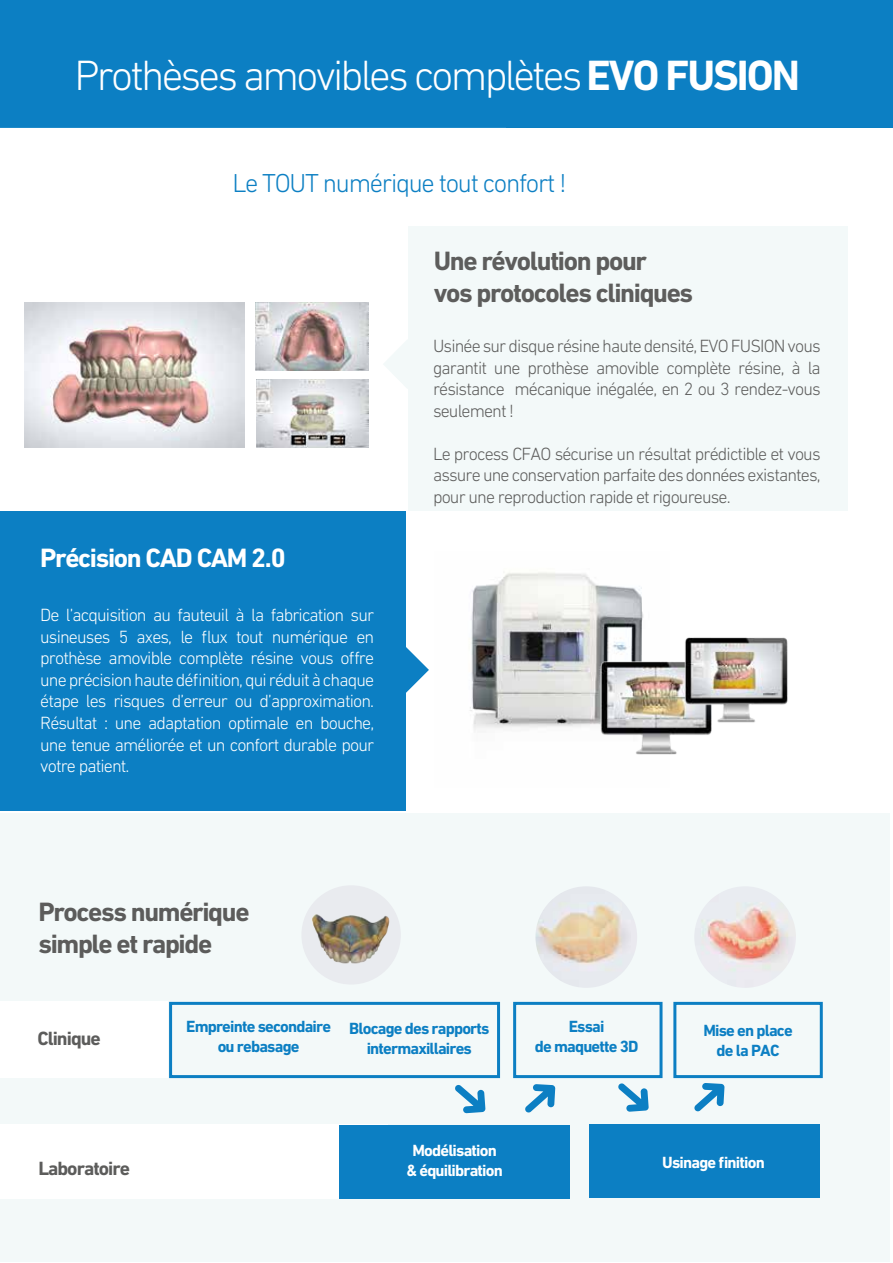
<style>
.page{position:relative;width:893px;height:1263px;background:#fff}
.page>*{position:absolute;margin:0;border:0;box-sizing:border-box;transform-origin:0 0}
.t1{font:300 43.05px "DIN Next LT Pro";letter-spacing:-.065em;color:#fff}
.t2{font:700 27px/32.4px "DIN Next LT Pro";letter-spacing:-.05em;color:#5d5d5c}
.t3{font:700 27px/32.4px "DIN Next LT Pro";letter-spacing:-.05em;color:#5c5c5b}
.t4{font:700 27px "DIN Next LT Pro";letter-spacing:-.05em;color:#fff}
.t5{font:300 26.4px "DIN Next LT Pro";letter-spacing:-.05em;color:#0c7fc3}
.t6{font:700 19.5px "DIN Next LT Pro";letter-spacing:-.05em;color:#5c5c5b}
.t7{font:300 18px/21.6px "DIN Next LT Pro";letter-spacing:-.05em;color:#fff;text-align:justify}
.t8{font:300 18px/21.6px "DIN Next LT Pro";letter-spacing:-.05em;color:#5d5d5c;text-align:justify}
.t9{font:700 16.5px/19.8px "DIN Next LT Pro";letter-spacing:-.05em;color:#0c7fc3;text-align:center}
.t10{font:700 16.5px/19.8px "DIN Next LT Pro";letter-spacing:-.05em;color:#fff;text-align:center}
.s1{font-weight:700}
</style>
<div class="page">
<div style="left:0;top:0;width:893px;height:128px;background:#0c7fc3"></div>
<div style="left:0;top:813px;width:882px;height:448px;background:#f3f9f9"></div>
<div style="left:0;top:1001px;width:168px;height:77px;background:#fff"></div>
<div style="left:0;top:1124px;width:387px;height:75px;background:#fff"></div>
<div style="left:169px;top:1002px;width:331px;height:76px;border:3px solid #0c7fc3"></div>
<div style="left:513px;top:1002px;width:149px;height:76px;border:3px solid #0c7fc3"></div>
<div style="left:673px;top:1002px;width:150px;height:76px;border:3px solid #0c7fc3"></div>
<div style="left:339px;top:1125px;width:231px;height:73px;background:#0c7fc3"></div>
<div style="left:589px;top:1125px;width:231px;height:73px;background:#0c7fc3"></div>
<svg style="left:455px;top:1085px;width:30px;height:28px"></svg>
<svg style="left:525px;top:1084px;width:30px;height:29px"></svg>
<svg style="left:618px;top:1083px;width:31px;height:29px"></svg>
<svg style="left:694px;top:1083px;width:30px;height:29px"></svg>
<img style="left:694px;top:886px;width:102px;height:102px;border-radius:51px">
<img style="left:535px;top:886px;width:102px;height:102px;border-radius:51px">
<img style="left:24px;top:302px;width:220px;height:145px">
<img style="left:256px;top:302px;width:112px;height:68px">
<img style="left:256px;top:379px;width:112px;height:68px">
<div style="left:0;top:512px;width:406px;height:299px;background:#0c7fc3"></div>
<img style="left:470px;top:572px;width:173px;height:159px">
<img style="left:592px;top:650px;width:120px;height:105px">
<img style="left:677px;top:637px;width:111px;height:94px">
<svg style="left:406px;top:647px;width:23px;height:46px"></svg>
<div style="left:408px;top:227px;width:439px;height:284px;background:#f3f9f9"></div>
<svg style="left:384px;top:340px;width:24px;height:48px"></svg>
<div style="left:301px;top:885px;width:100px;height:99px;background:#e9ebef;border-radius:50%"></div>
<img style="left:301px;top:904px;width:93px;height:71px">
<div style="left:882px;top:813px;width:8px;height:448px;background:#f3f9f9"></div>
<div style="left:0;top:0;width:892px;height:14px;background:#0c7fc3"></div>
<h1 class="t1" style="left:74px;top:50px;width:727px">Prothèses amovibles complètes <span class="s1">EVO FUSION</span></h1>
<h3 class="t5" style="left:232px;top:168px;width:336px">Le TOUT numérique tout confort !</h3>
<h2 class="t2" style="left:434px;top:245px;width:261px">Une révolution pour<br>vos protocoles cliniques</h2>
<h2 class="t4" style="left:40px;top:542px;width:247px">Précision CAD CAM 2.0</h2>
<p class="t7" style="left:40px;top:604px;width:336px">De l’acquisition au fauteuil à la fabrication sur usineuses 5 axes, le flux tout numérique en prothèse amovible complète résine vous offre une précision haute définition, qui réduit à chaque étape les risques d’erreur ou d’approximation.<br>Résultat : une adaptation optimale en bouche, une tenue améliorée et un confort durable pour votre patient.</p>
<h2 class="t3" style="left:38px;top:895px;width:213px">Process numérique simple et rapide</h2>
<p class="t8" style="left:433px;top:335px;width:389px">Usinée sur disque résine haute densité, EVO FUSION vous garantit une prothèse amovible complète résine, à la résistance mécanique inégalée, en 2 ou 3 rendez-vous seulement !</p>
<p class="t8" style="left:433px;top:443px;width:389px">Le process CFAO sécurise un résultat prédictible et vous assure une conservation parfaite des données existantes, pour une reproduction rapide et rigoureuse.</p>
<p class="t6" style="left:37px;top:1027px;width:65px">Clinique</p>
<p class="t6" style="left:38px;top:1157px;width:93px">Laboratoire</p>
<p class="t9" style="left:186px;top:1017px;width:146px">Empreinte secondaire ou rebasage</p>
<p class="t9" style="left:349px;top:1018px;width:142px">Blocage des rapports intermaxillaires</p>
<p class="t9" style="left:535px;top:1017px;width:105px">Essai<br>de maquette 3D</p>
<p class="t9" style="left:703px;top:1020px;width:91px">Mise en place de la PAC</p>
<p class="t10" style="left:406px;top:1140px;width:98px">Modélisation &amp; équilibration</p>
<p class="t10" style="left:662px;top:1152px;width:104px">Usinage finition</p>
</div>
